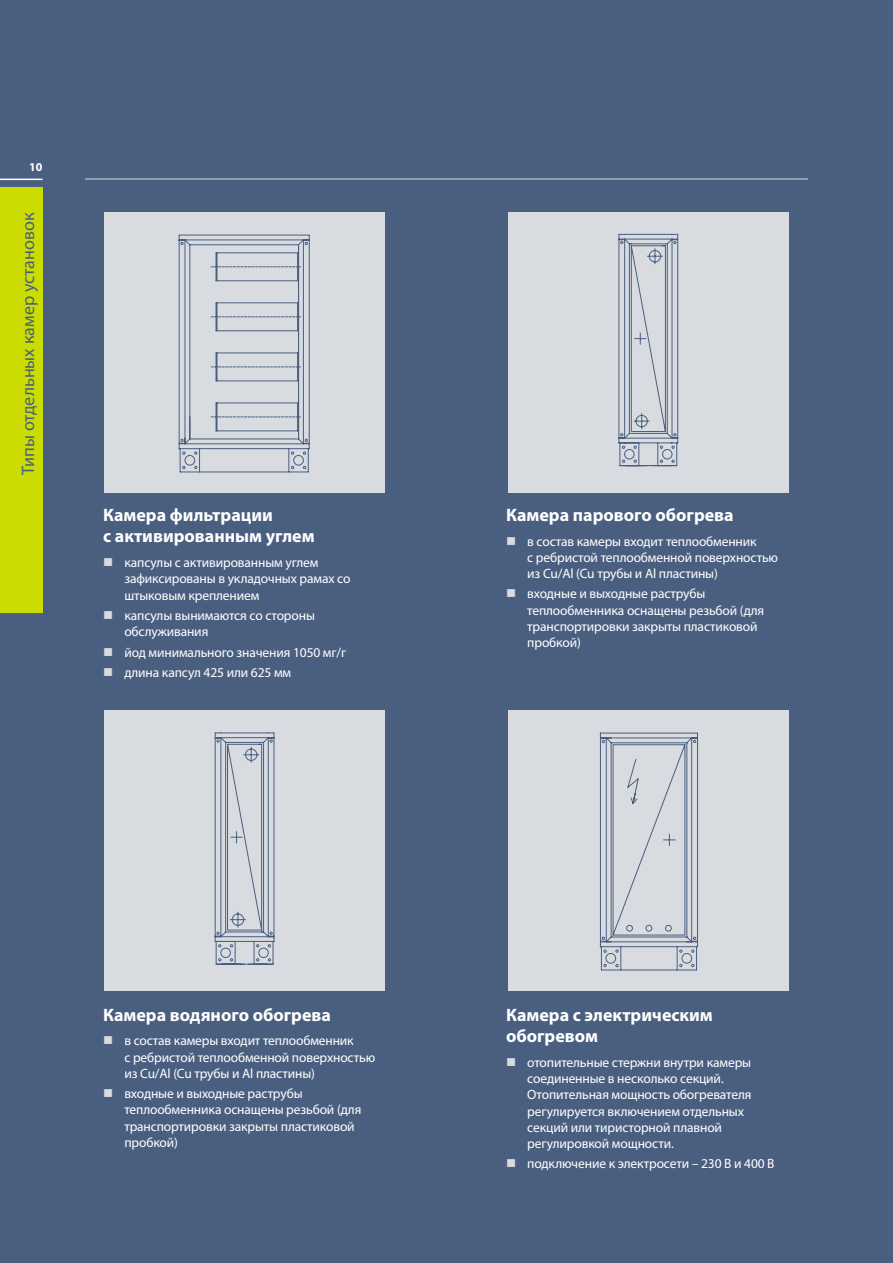
<style>
.page{position:relative;width:893px;height:1263px;background:#4a5f7f}
.page>*{position:absolute;margin:0;border:0;box-sizing:border-box;transform-origin:0 0}
.t1{font:700 18px/21.6px "Myriad Pro";color:#fff}
.t2{font:18px "Myriad Pro";color:#4a5f7f}
.t3{font:13.5px/16.2px "Myriad Pro";letter-spacing:-.01em;color:#fff}
.t4{font:700 12px "Myriad Pro";color:#fff}
</style>
<div class="page">
<div style="left:0;top:187px;width:43px;height:425px;background:#cbdd00"></div>
<hr style="left:0;top:179px;width:43px;height:1px;background:#fff">
<hr style="left:85px;top:179px;width:723px;height:1px;background:#d8dbe0">
<div style="left:104px;top:213px;width:281px;height:280px;background:#d8dbe0"></div>
<svg style="left:178px;top:234px;width:132px;height:239px"></svg>
<div style="left:508px;top:213px;width:281px;height:280px;background:#d8dbe0"></div>
<svg style="left:618px;top:234px;width:60px;height:232px"></svg>
<div style="left:104px;top:710px;width:281px;height:281px;background:#d8dbe0"></div>
<svg style="left:214px;top:732px;width:61px;height:233px"></svg>
<div style="left:508px;top:710px;width:281px;height:281px;background:#d8dbe0"></div>
<svg style="left:600px;top:732px;width:98px;height:239px"></svg>
<p class="t4" style="left:29px;top:159px;width:15px">10</p>
<h1 class="t2" style="left:17px;top:475px;width:264px;rotate:-90deg">Типы отдельных камер установок</h1>
<h1 class="t1" style="left:103px;top:503px;width:213px">Камера фильтрации<br>с активированным углем</h1>
<p class="t3" style="left:124px;top:554px;width:228px">капсулы с активированным углем зафиксированы в укладочных рамах со штыковым креплением</p>
<p class="t3" style="left:124px;top:607px;width:192px">капсулы вынимаются со стороны обслуживания</p>
<p class="t3" style="left:124px;top:642px;width:223px;line-height:20.4px">йод минимального значения 1050 мг/г длина капсул 425 или 625 мм</p>
<h1 class="t1" style="left:103px;top:1003px;width:229px">Камера водяного обогрева</h1>
<p class="t3" style="left:124px;top:1032px;width:252px">в состав камеры входит теплообменник<br>с ребристой теплообменной поверхностью из Cu/Al (Cu трубы и Al пластины)</p>
<p class="t3" style="left:124px;top:1085px;width:238px">входные и выходные раструбы теплообменника оснащены резьбой (для транспортировки закрыты пластиковой пробкой)</p>
<h1 class="t1" style="left:506px;top:503px;width:229px">Камера парового обогрева</h1>
<p class="t3" style="left:527px;top:533px;width:252px">в состав камеры входит теплообменник<br>с ребристой теплообменной поверхностью из Cu/Al (Cu трубы и Al пластины)</p>
<p class="t3" style="left:527px;top:585px;width:238px">входные и выходные раструбы теплообменника оснащены резьбой (для транспортировки закрыты пластиковой пробкой)</p>
<h1 class="t1" style="left:506px;top:1003px;width:208px">Камера с электрическим обогревом</h1>
<p class="t3" style="left:527px;top:1054px;width:226px">отопительные стержни внутри камеры соединенные в несколько секций.<br>Отопительная мощность обогревателя регулируется включением отдельных секций или тиристорной плавной регулировкой мощности.</p>
<p class="t3" style="left:527px;top:1155px;width:249px">подключение к электросети – 230 В и 400 В</p>
</div>
